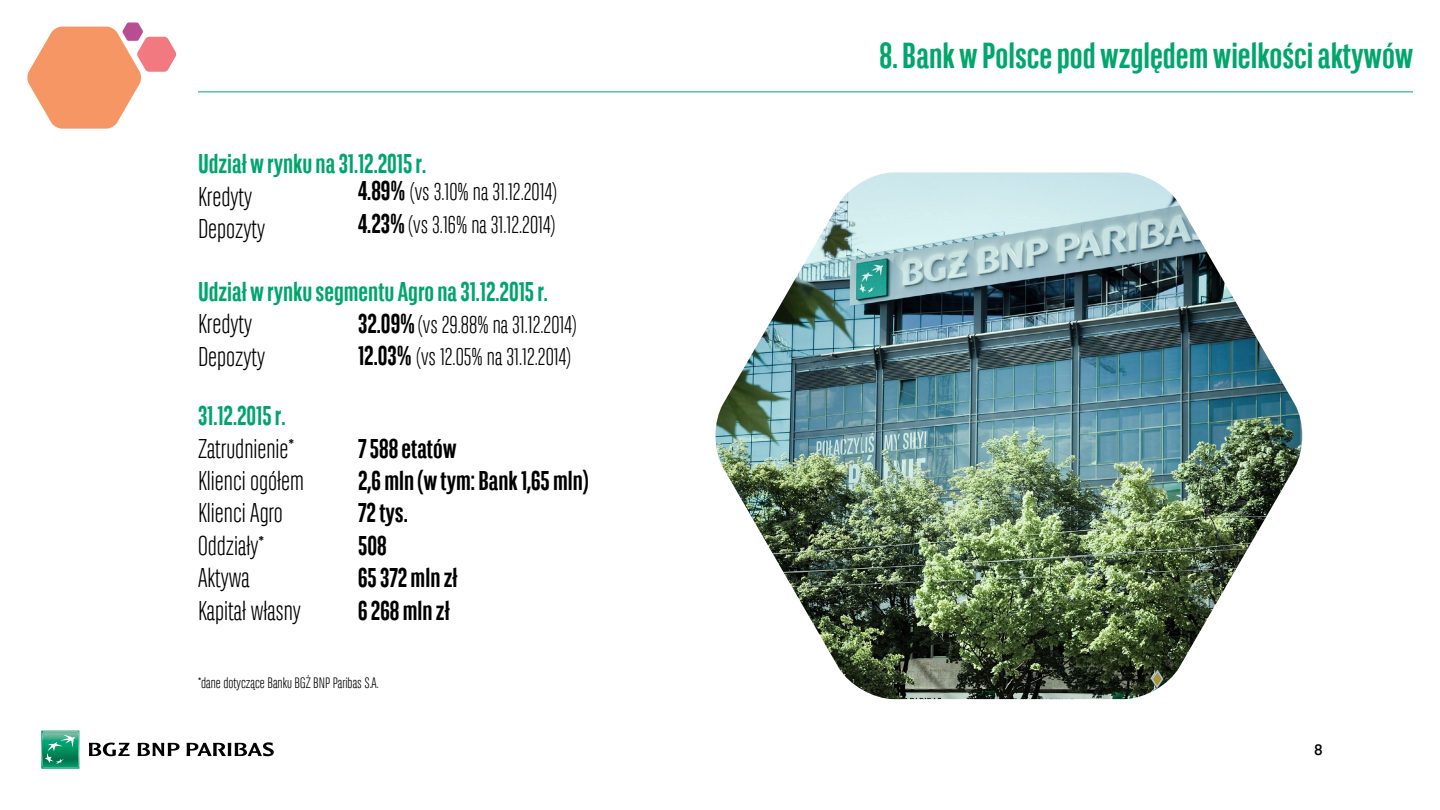
<style>
.page{position:relative;width:1440px;height:810px;background:#fff}
.page>*{position:absolute;margin:0;border:0;box-sizing:border-box;transform-origin:0 0}
.t1{font:700 36px "BNPP Sans Condensed";color:#01a66c}
.t2{font:300 27px/32.4px "BNPP Sans Condensed";color:#000}
.t3{font:700 27px "BNPP Sans Condensed";color:#00a56c}
.t4{font:700 27px/32.4px "BNPP Sans Condensed";color:#000}
.t5{font:300 24px/32.4px "BNPP Sans Condensed";color:#000}
.t6{font:300 15px "BNPP Sans Condensed";color:#000}
.t7{font:15px "BNPP Sans";color:#000}
.s1{font-weight:700;font-size:27px}
</style>
<div class="page">
<svg style="left:41px;top:731px;width:38px;height:38px"></svg>
<svg style="left:138px;top:743px;width:42px;height:13px"></svg>
<svg style="left:187px;top:742px;width:87px;height:14px"></svg>
<svg style="left:89px;top:743px;width:41px;height:13px"></svg>
<svg style="left:27px;top:22px;width:149px;height:107px"></svg>
<hr style="left:198px;top:92px;width:1215px;height:1px;background:#00a56c">
<img style="left:715px;top:172px;width:588px;height:527px">
<p class="t3" style="left:198px;top:148px;width:230px">Udział w rynku na 31.12.2015 r.</p>
<p class="t2" style="left:198px;top:180px;width:69px">Kredyty<br>Depozyty</p>
<p class="t5" style="left:358px;top:175px;width:200px"><span class="s1">4.89%</span> (vs 3.10% na 31.12.2014)<br><span class="s1">4.23%</span> (vs 3.16% na 31.12.2014)</p>
<p class="t3" style="left:198px;top:276px;width:352px">Udział w rynku segmentu Agro na 31.12.2015 r.</p>
<p class="t2" style="left:198px;top:307px;width:69px">Kredyty<br>Depozyty</p>
<p class="t5" style="left:358px;top:308px;width:220px"><span class="s1">32.09%</span>(vs 29.88% na 31.12.2014)<br><span class="s1">12.03%</span> (vs 12.05% na 31.12.2014)</p>
<p class="t3" style="left:198px;top:400px;width:89px">31.12.2015 r.</p>
<p class="t2" style="left:198px;top:432px;width:107px">Zatrudnienie*<br>Klienci ogółem<br>Klienci Agro<br>Oddziały*<br>Aktywa<br>Kapitał własny</p>
<p class="t4" style="left:358px;top:432px;width:232px">7 588 etatów<br>2,6 mln (w tym: Bank 1,65 mln)<br>72 tys.<br>508<br>65 372 mln zł<br>6 268 mln zł</p>
<p class="t6" style="left:198px;top:674px;width:182px">*dane dotyczące Banku BGŻ BNP Paribas S.A.</p>
<h1 class="t1" style="left:880px;top:34px;width:535px">8. Bank w Polsce pod względem wielkości aktywów</h1>
<p class="t7" style="left:1315px;top:740px;width:9px">8</p>
</div>
